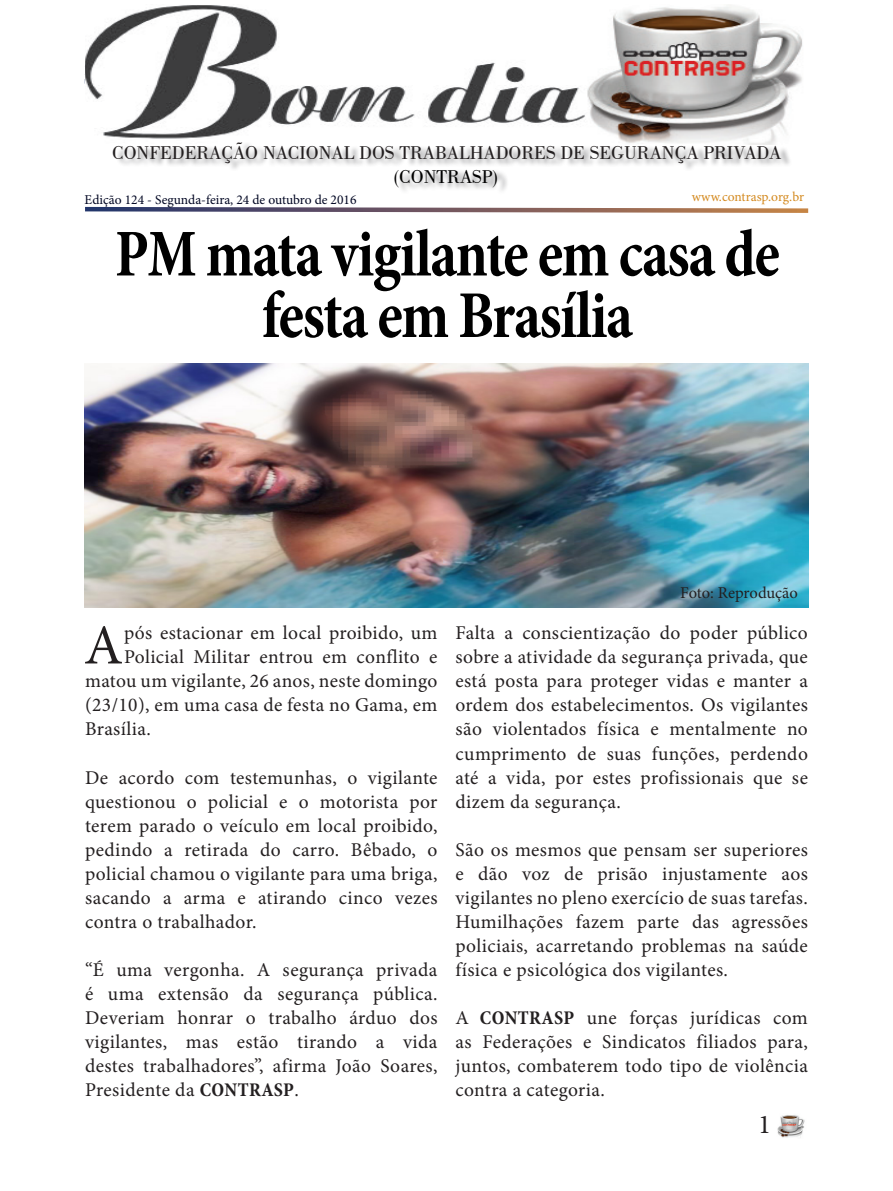
<style>
.page{position:relative;width:893px;height:1191px;background:#fff}
.page>*{position:absolute;margin:0;border:0;box-sizing:border-box;transform-origin:0 0}
.t1{font:700 condensed 67.65px/61.5px "Minion Pro";letter-spacing:-.025em;color:#000;text-align:center;scale:.91 1}
.t2{font:56.4px "Minion Pro";color:#231f20}
.t3{font:27px "Minion Pro";color:#231f20}
.t4{font:19.5px/24px "Minion Pro";letter-spacing:.02em;color:#231f20;text-align:justify}
.t5{font:19.5px/23.4px "Bodoni BT";color:#231f20;text-align:center}
.t6{font:16.5px "Minion Pro";letter-spacing:-.005em;color:#231f20}
.t7{font:13.5px "Minion Pro";color:#000622}
.t8{font:13.5px "Minion Pro";letter-spacing:-.005em;color:#d48a20}
.s1{color:#000}
.s2{font-weight:700;font-stretch:condensed}
</style>
<div class="page">
<img style="left:777px;top:1115px;width:28px;height:23px">
<img style="left:85px;top:5px;width:718px;height:137px">
<div style="left:117px;top:142px;width:676px;height:53px;background:#5f5f62;opacity:.75"></div>
<svg style="left:85px;top:206px;width:724px;height:7px"></svg>
<img style="left:85px;top:364px;width:724px;height:243px">
<p class="t5" style="left:112px;top:141px;width:671px">CONFEDERAÇÃO NACIONAL DOS TRABALHADORES DE SEGURANÇA PRIVADA <span class="s1">(CONTRASP)</span></p>
<p class="t7" style="left:85px;top:191px;width:273px">Edição 124 - Segunda-feira, 24 de outubro de 2016</p>
<p class="t8" style="left:692px;top:188px;width:114px">www.contrasp.org.br</p>
<p class="t1" style="left:115px;top:223px;width:732px">PM mata vigilante em casa de festa em Brasília</p>
<p class="t2" style="left:84px;top:607px;width:40px">A</p>
<p class="t4" style="left:124px;top:621px;width:315px">pós estacionar em local proibido, um</p>
<p class="t4" style="left:124px;top:645px;width:315px">Policial Militar entrou em conflito e</p>
<p class="t4" style="left:85px;top:669px;width:354px">matou um vigilante, 26 anos, neste domingo</p>
<p class="t4" style="left:85px;top:693px;width:354px">(23/10), em uma casa de festa no Gama, em</p>
<p class="t4" style="left:85px;top:717px;width:67px">Brasília.</p>
<p class="t4" style="left:85px;top:765px;width:354px">De acordo com testemunhas, o vigilante questionou o policial e o motorista por terem parado o veículo em local proibido, pedindo a retirada do carro. Bêbado, o policial chamou o vigilante para uma briga, sacando a arma e atirando cinco vezes contra o trabalhador.</p>
<p class="t4" style="left:85px;top:957px;width:354px">“É uma vergonha. A segurança privada é uma extensão da segurança pública.<br>Deveriam honrar o trabalho árduo dos vigilantes, mas estão tirando a vida destes trabalhadores”, afirma João Soares, Presidente da <span class="s2">CONTRASP</span>.</p>
<p class="t6" style="left:680px;top:581px;width:119px">Foto: Reprodução</p>
<p class="t4" style="left:455px;top:621px;width:354px">Falta a conscientização do poder público sobre a atividade da segurança privada, que está posta para proteger vidas e manter a ordem dos estabelecimentos. Os vigilantes são violentados física e mentalmente no cumprimento de suas funções, perdendo até a vida, por estes profissionais que se dizem da segurança.</p>
<p class="t4" style="left:455px;top:837px;width:354px">São os mesmos que pensam ser superiores e dão voz de prisão injustamente aos vigilantes no pleno exercício de suas tarefas.<br>Humilhações fazem parte das agressões policiais, acarretando problemas na saúde física e psicológica dos vigilantes.</p>
<p class="t4" style="left:455px;top:1005px;width:354px">A <span class="s2">CONTRASP</span> une forças jurídicas com as Federações e Sindicatos filiados para, juntos, combaterem todo tipo de violência contra a categoria.</p>
<p class="t3" style="left:758px;top:1106px;width:14px">1</p>
</div>
